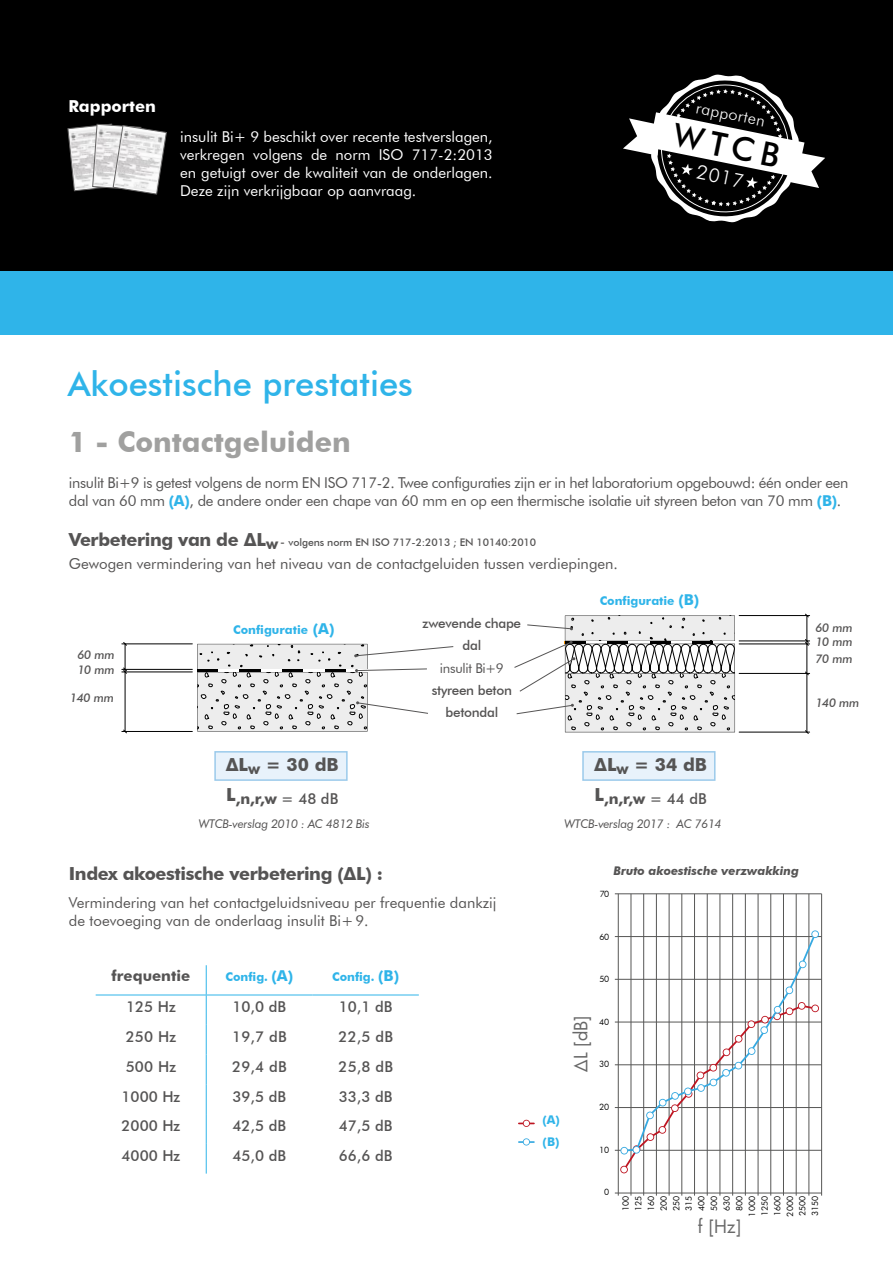
<style>
.page{position:relative;width:893px;height:1263px;background:#fff}
.page>*{position:absolute;margin:0;border:0;box-sizing:border-box;transform-origin:0 0}
.t1{font:500 34.5px "Futura BT";color:#2fb4e9}
.t2{font:500 33px "Futura BT";color:#000}
.t3{font:700 28.5px "Futura BT";color:#a0a09f}
.t4{font:300 19.5px "Futura BT";color:#fff}
.t5{font:700 18px "Futura BT";letter-spacing:-.02em;color:#555454}
.t6{font:18px "Futura";color:#686868}
.t7{font:700 16.5px "Futura BT";color:#fff}
.t8{font:300 16.5px "Futura BT";color:#fff}
.t9{font:15px/18px "Futura BT";letter-spacing:-.02em;color:#555454}
.t10{font:15px/18px "Futura BT";color:#555454}
.t11{font:15px/18px "Futura BT";color:#fff;text-align:justify}
.t12{font:500 15px "Futura BT";color:#555454}
.t13{font:700 15px "Futura BT";color:#555454}
.t14{font:500 13.5px/22.2px "Futura BT";letter-spacing:-.02em;color:#555454;text-align:center}
.t15{font:13.5px "Futura BT";letter-spacing:-.02em;color:#555454}
.t16{font:700 12px/22px "Futura BT";color:#2fb4e9}
.t17{font:italic 12px "Futura BT";letter-spacing:-.02em;color:#555454}
.t18{font:italic 500 12px/14.9px "Futura BT";letter-spacing:-.02em;color:#555454}
.t19{font:italic 700 12px "Futura BT";color:#555454}
.t20{font:500 10.5px "Futura BT";letter-spacing:-.01em;color:#555454}
.t21{font:8.25px/12.6px "Futura";color:#000;text-align:right}
.s1{font-weight:700;color:#2fb4e9}
.s2{font-weight:700;font-size:18px}
.s3{font-weight:700;font-size:15px}
.s4{font-size:12px}
.s5{font-size:15px}
.s6{font-weight:500}
</style>
<div class="page">
<div style="left:0;top:0;width:893px;height:280px;background:#000"></div>
<div style="left:0;top:272px;width:893px;height:63px;background:#2fb4e9"></div>
<div style="left:214px;top:751px;width:134px;height:30px;background:#e8f2fb;border:2px solid #9bcaeb"></div>
<div style="left:582px;top:751px;width:133px;height:30px;background:#e8f2fb;border:2px solid #9bcaeb"></div>
<svg style="left:68px;top:124px;width:99px;height:70px"></svg>
<hr style="left:122px;top:644px;width:70px;height:1px;background:#000">
<hr style="left:122px;top:669px;width:70px;height:1px;background:#000">
<hr style="left:122px;top:672px;width:70px;height:1px;background:#000">
<hr style="left:122px;top:731px;width:70px;height:1px;background:#000">
<hr style="left:125px;top:644px;width:1px;height:87px;background:#000">
<svg style="left:123px;top:642px;width:4px;height:4px"></svg>
<svg style="left:123px;top:667px;width:4px;height:7px"></svg>
<hr style="left:739px;top:641px;width:71px;height:1px;background:#000">
<hr style="left:739px;top:644px;width:71px;height:1px;background:#000">
<hr style="left:739px;top:673px;width:71px;height:1px;background:#000">
<hr style="left:739px;top:732px;width:71px;height:1px;background:#000">
<hr style="left:807px;top:615px;width:1px;height:117px;background:#000">
<svg style="left:805px;top:639px;width:4px;height:7px"></svg>
<svg style="left:805px;top:671px;width:4px;height:4px"></svg>
<svg style="left:805px;top:730px;width:4px;height:4px"></svg>
<hr style="left:739px;top:615px;width:71px;height:1px;background:#000">
<svg style="left:514px;top:616px;width:221px;height:116px"></svg>
<svg style="left:197px;top:644px;width:257px;height:87px"></svg>
<hr style="left:96px;top:994px;width:110px;height:1px;background:#2fb4e9">
<hr style="left:206px;top:994px;width:107px;height:1px;background:#2fb4e9">
<hr style="left:313px;top:994px;width:106px;height:1px;background:#2fb4e9">
<svg style="left:206px;top:965px;width:1px;height:29px"></svg>
<hr style="left:206px;top:995px;width:1px;height:30px;background:#2fb4e9">
<svg style="left:206px;top:1025px;width:1px;height:29px"></svg>
<hr style="left:206px;top:1054px;width:1px;height:30px;background:#2fb4e9">
<hr style="left:206px;top:1084px;width:1px;height:30px;background:#2fb4e9">
<hr style="left:206px;top:1114px;width:1px;height:30px;background:#2fb4e9">
<svg style="left:206px;top:1144px;width:1px;height:29px"></svg>
<hr style="left:618px;top:894px;width:1px;height:301px;background:#575756">
<hr style="left:631px;top:894px;width:1px;height:301px;background:#575756">
<hr style="left:643px;top:894px;width:1px;height:301px;background:#575756">
<hr style="left:656px;top:894px;width:1px;height:301px;background:#575756">
<hr style="left:669px;top:894px;width:1px;height:301px;background:#575756">
<hr style="left:682px;top:894px;width:1px;height:301px;background:#575756">
<hr style="left:694px;top:894px;width:1px;height:301px;background:#575756">
<hr style="left:707px;top:894px;width:1px;height:301px;background:#575756">
<hr style="left:720px;top:894px;width:1px;height:301px;background:#575756">
<hr style="left:732px;top:894px;width:1px;height:301px;background:#575756">
<hr style="left:745px;top:894px;width:1px;height:301px;background:#575756">
<hr style="left:758px;top:894px;width:1px;height:301px;background:#575756">
<hr style="left:770px;top:894px;width:1px;height:301px;background:#575756">
<hr style="left:783px;top:894px;width:1px;height:301px;background:#575756">
<hr style="left:796px;top:894px;width:1px;height:301px;background:#575756">
<hr style="left:809px;top:894px;width:1px;height:301px;background:#575756">
<hr style="left:821px;top:894px;width:1px;height:301px;background:#575756">
<hr style="left:615px;top:893px;width:207px;height:1px;background:#575756">
<hr style="left:615px;top:936px;width:207px;height:1px;background:#575756">
<hr style="left:615px;top:979px;width:207px;height:1px;background:#575756">
<hr style="left:615px;top:1022px;width:207px;height:1px;background:#575756">
<hr style="left:615px;top:1064px;width:207px;height:1px;background:#575756">
<hr style="left:615px;top:1107px;width:207px;height:1px;background:#575756">
<hr style="left:615px;top:1150px;width:207px;height:1px;background:#575756">
<hr style="left:615px;top:1193px;width:207px;height:1px;background:#575756">
<svg style="left:620px;top:930px;width:199px;height:243px"></svg>
<svg style="left:519px;top:1138px;width:15px;height:7px"></svg>
<svg style="left:519px;top:1120px;width:15px;height:7px"></svg>
<svg style="left:623px;top:74px;width:202px;height:149px"></svg>
<p class="t7" style="left:68px;top:96px;width:89px">Rapporten</p>
<p class="t11" style="left:180px;top:127px;width:314px">insulit Bi+ 9 beschikt over recente testverslagen, verkregen volgens de norm ISO 717-2:2013 en getuigt over de kwaliteit van de onderlagen.<br>Deze zijn verkrijgbaar op aanvraag.</p>
<h1 class="t1" style="left:68px;top:363px;width:347px">Akoestische prestaties</h1>
<h3 class="t3" style="left:69px;top:425px;width:283px">1 - Contactgeluiden</h3>
<p class="t8" style="left:698px;top:97px;width:71px;rotate:11deg">rapporten</p>
<h2 class="t2" style="left:678px;top:115px;width:110px;rotate:12deg">WTCB</h2>
<h3 class="t4" style="left:699px;top:160px;width:49px;rotate:11deg">2017</h3>
<p class="t9" style="left:69px;top:474px;width:781px">insulit Bi+9 is getest volgens de norm EN ISO 717-2. Twee configuraties zijn er in het laboratorium opgebouwd: één onder een dal van 60 mm <span class="s1">(A)</span>, de andere onder een chape van 60 mm en op een thermische isolatie uit styreen beton van 70 mm <span class="s1">(B)</span>.</p>
<p class="t20" style="left:69px;top:536px;width:469px"><span class="s2">Verbetering van de ∆L</span><span class="s3">w</span> <span class="s4">-</span> volgens norm EN ISO 717-2:2013 ; EN 10140:2010</p>
<p class="t10" style="left:69px;top:555px;width:551px">Gewogen vermindering van het niveau van de contactgeluiden tussen verdiepingen.</p>
<p class="t18" style="left:77px;top:647px;width:39px">60 mm<br>10 mm</p>
<p class="t18" style="left:70px;top:691px;width:45px">140 mm</p>
<p class="t16" style="left:600px;top:590px;width:101px">Configuratie <span class="s5">(B)</span></p>
<p class="t14" style="left:423px;top:612px;width:100px">zwevende chape dal</p>
<p class="t15" style="left:440px;top:659px;width:65px">insulit Bi+9</p>
<p class="t14" style="left:432px;top:679px;width:82px">styreen beton betondal</p>
<p class="t16" style="left:233px;top:619px;width:103px">Configuratie <span class="s5">(A)</span></p>
<p class="t18" style="left:815px;top:620px;width:39px">60 mm</p>
<p class="t18" style="left:815px;top:634px;width:39px;line-height:17px">10 mm<br>70 mm</p>
<p class="t18" style="left:815px;top:695px;width:45px">140 mm</p>
<p class="t5" style="left:226px;top:754px;width:115px">∆L<sub>w</sub> = 30 dB</p>
<p class="t5" style="left:594px;top:754px;width:115px">∆L<sub>w</sub> = 34 dB</p>
<p class="t13" style="left:226px;top:790px;width:114px"><sup>L</sup>,n,r,w <span class="s6">= 48 dB</span></p>
<p class="t13" style="left:594px;top:790px;width:114px"><sup>L</sup>,n,r,w <span class="s6">= 44 dB</span></p>
<p class="t17" style="left:199px;top:816px;width:173px">WTCB-verslag 2010 : AC 4812 Bis</p>
<p class="t17" style="left:564px;top:816px;width:159px">WTCB-verslag 2017 : AC 7614</p>
<p class="t5" style="left:69px;top:862px;width:316px">Index akoestische verbetering (∆L) :</p>
<p class="t10" style="left:69px;top:893px;width:429px">Vermindering van het contactgeluidsniveau per frequentie dankzij de toevoeging van de onderlaag insulit Bi+9.</p>
<p class="t13" style="left:112px;top:966px;width:80px">frequentie</p>
<p class="t16" style="left:226px;top:965px;width:69px">Config. <span class="s5">(A)</span></p>
<p class="t16" style="left:332px;top:965px;width:69px">Config. <span class="s5">(B)</span></p>
<p class="t12" style="left:126px;top:998px;width:51px">125 Hz</p>
<p class="t12" style="left:232px;top:998px;width:55px">10,0 dB</p>
<p class="t12" style="left:339px;top:998px;width:55px">10,1 dB</p>
<p class="t12" style="left:126px;top:1028px;width:52px">250 Hz</p>
<p class="t12" style="left:232px;top:1028px;width:56px">19,7 dB</p>
<p class="t12" style="left:338px;top:1028px;width:56px">22,5 dB</p>
<p class="t12" style="left:126px;top:1057px;width:52px">500 Hz</p>
<p class="t12" style="left:232px;top:1057px;width:56px">29,4 dB</p>
<p class="t12" style="left:338px;top:1057px;width:56px">25,8 dB</p>
<p class="t12" style="left:122px;top:1087px;width:60px">1000 Hz</p>
<p class="t12" style="left:232px;top:1087px;width:55px">39,5 dB</p>
<p class="t12" style="left:339px;top:1087px;width:55px">33,3 dB</p>
<p class="t12" style="left:122px;top:1117px;width:60px">2000 Hz</p>
<p class="t12" style="left:232px;top:1117px;width:55px">42,5 dB</p>
<p class="t12" style="left:339px;top:1117px;width:55px">47,5 dB</p>
<p class="t12" style="left:122px;top:1147px;width:60px">4000 Hz</p>
<p class="t12" style="left:232px;top:1147px;width:55px">45,0 dB</p>
<p class="t12" style="left:339px;top:1147px;width:55px">66,6 dB</p>
<p class="t16" style="left:542px;top:1109px;width:19px">(A) (B)</p>
<p class="t6" style="left:569px;top:1071px;width:58px;rotate:-90deg">ΔL [dB]</p>
<p class="t19" style="left:613px;top:864px;width:187px">Bruto akoestische verzwakking</p>
<p class="t21" style="left:600px;top:888px;width:11px">70</p>
<p class="t21" style="left:599px;top:930px;width:12px">60</p>
<p class="t21" style="left:599px;top:973px;width:11px">50</p>
<p class="t21" style="left:599px;top:1015px;width:12px">40</p>
<p class="t21" style="left:599px;top:1058px;width:12px">30</p>
<p class="t21" style="left:599px;top:1100px;width:12px">20</p>
<p class="t21" style="left:599px;top:1143px;width:12px">10</p>
<p class="t21" style="left:604px;top:1185px;width:7px">0</p>
<p class="t21" style="left:619px;top:1216px;width:22px;rotate:-90deg">100<br>125<br>160<br>200<br>250<br>315<br>400<br>500<br>630<br>800<br>1000<br>1250<br>1600<br>2000<br>2500<br>3150</p>
<p class="t6" style="left:698px;top:1214px;width:46px">f [Hz]</p>
</div>
